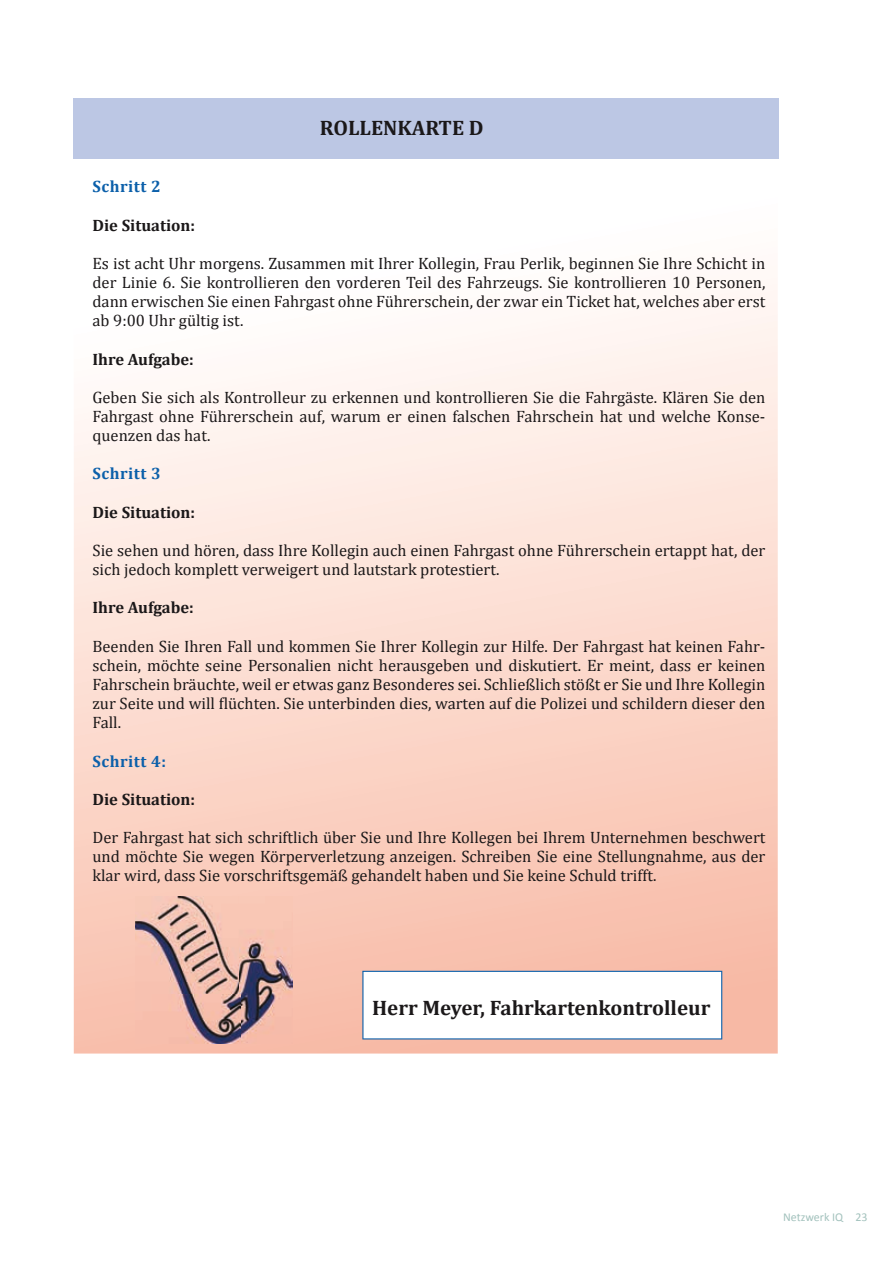
<style>
.page{position:relative;width:893px;height:1263px;background:#fff}
.page>*{position:absolute;margin:0;border:0;box-sizing:border-box;transform-origin:0 0}
.t1{font:700 21px "Cambria";color:#1b1819}
.t2{font:16.5px/19.2px "Cambria";color:#1b1819;text-align:justify}
.t3{font:700 16.5px "Cambria";color:#1b1819}
.t4{font:700 16.5px "Cambria";letter-spacing:.03em;color:#0c60aa}
.t5{font:12px "Calibri";color:#a3c2bd}
</style>
<div class="page">
<svg style="left:74px;top:284px;width:704px;height:769px"></svg>
<div style="left:73px;top:98px;width:705px;height:61px;background:#bcc7e4"></div>
<svg style="left:362px;top:971px;width:360px;height:68px"></svg>
<img style="left:135px;top:896px;width:157px;height:147px">
<p class="t1" style="left:320px;top:113px;width:165px">ROLLENKARTE D</p>
<p class="t4" style="left:92px;top:175px;width:70px">Schritt 2</p>
<p class="t3" style="left:92px;top:213px;width:104px">Die Situation:</p>
<p class="t2" style="left:92px;top:254px;width:674px">Es ist acht Uhr morgens. Zusammen mit Ihrer Kollegin, Frau Perlik, beginnen Sie Ihre Schicht in der Linie 6. Sie kontrollieren den vorderen Teil des Fahrzeugs. Sie kontrollieren 10 Personen, dann erwischen Sie einen Fahrgast ohne Führerschein, der zwar ein Ticket hat, welches aber erst ab 9:00 Uhr gültig ist.</p>
<p class="t3" style="left:92px;top:347px;width:103px">Ihre Aufgabe:</p>
<p class="t2" style="left:92px;top:388px;width:674px">Geben Sie sich als Kontrolleur zu erkennen und kontrollieren Sie die Fahrgäste. Klären Sie den Fahrgast ohne Führerschein auf, warum er einen falschen Fahrschein hat und welche Konse&shy;quenzen das hat.</p>
<p class="t4" style="left:92px;top:462px;width:70px">Schritt 3</p>
<p class="t3" style="left:92px;top:500px;width:104px">Die Situation:</p>
<p class="t2" style="left:92px;top:541px;width:674px">Sie sehen und hören, dass Ihre Kollegin auch einen Fahrgast ohne Führerschein ertappt hat, der sich jedoch komplett verweigert und lautstark protestiert.</p>
<p class="t3" style="left:92px;top:596px;width:103px">Ihre Aufgabe:</p>
<p class="t2" style="left:92px;top:636px;width:674px">Beenden Sie Ihren Fall und kommen Sie Ihrer Kollegin zur Hilfe. Der Fahrgast hat keinen Fahr&shy;schein, möchte seine Personalien nicht herausgeben und diskutiert. Er meint, dass er keinen Fahrschein bräuchte, weil er etwas ganz Besonderes sei. Schließlich stößt er Sie und Ihre Kollegin zur Seite und will flüchten. Sie unterbinden dies, warten auf die Polizei und schildern dieser den Fall.</p>
<p class="t4" style="left:92px;top:749px;width:75px">Schritt 4:</p>
<p class="t3" style="left:92px;top:787px;width:104px">Die Situation:</p>
<p class="t2" style="left:92px;top:828px;width:674px">Der Fahrgast hat sich schriftlich über Sie und Ihre Kollegen bei Ihrem Unternehmen beschwert und möchte Sie wegen Körperverletzung anzeigen. Schreiben Sie eine Stellungnahme, aus der klar wird, dass Sie vorschriftsgemäß gehandelt haben und Sie keine Schuld trifft.</p>
<p class="t1" style="left:372px;top:993px;width:340px">Herr Meyer, Fahrkartenkontrolleur</p>
<p class="t5" style="left:783px;top:1209px;width:86px">Netzwerk IQ 23</p>
</div>
